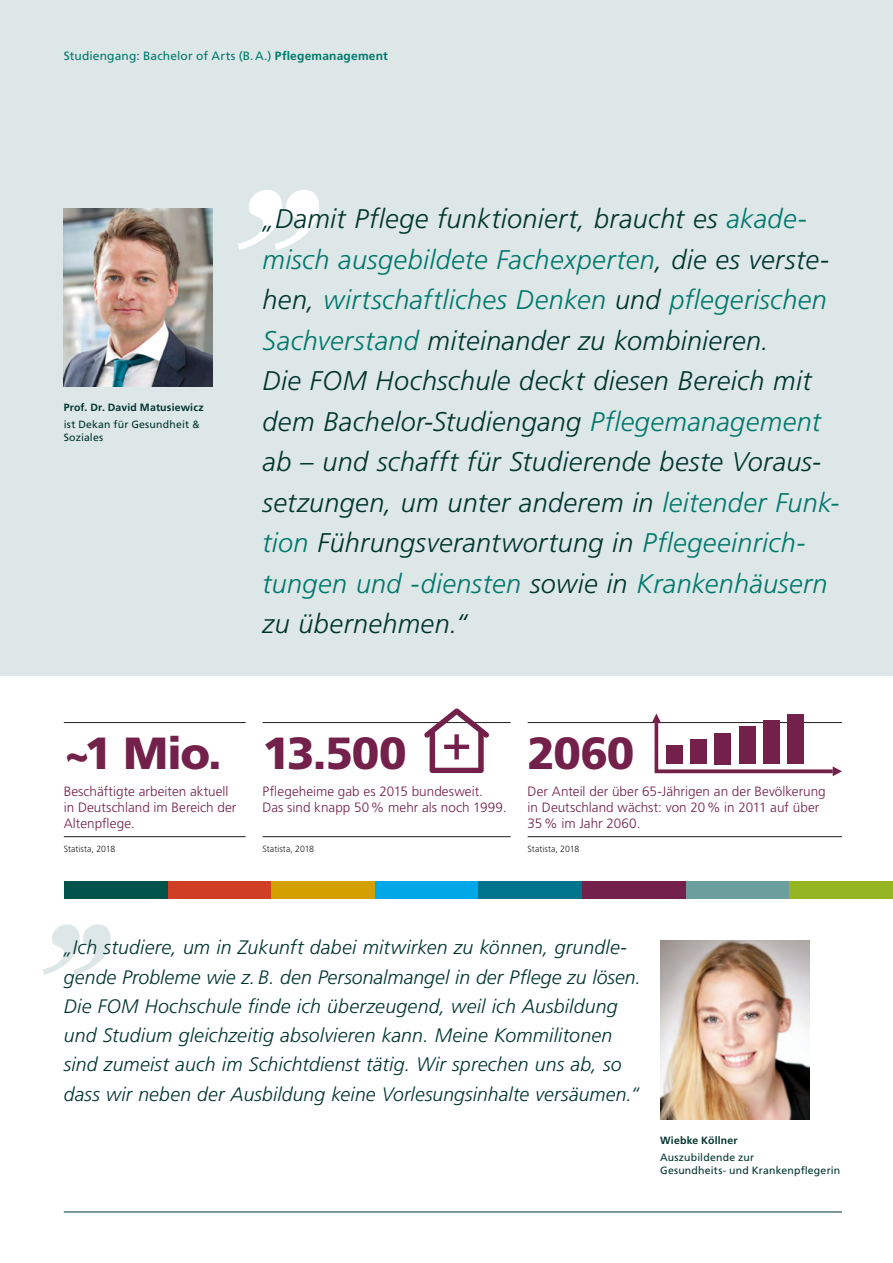
<style>
.page{position:relative;width:893px;height:1263px;background:#dde7e7}
.page>*{position:absolute;margin:0;border:0;box-sizing:border-box;transform-origin:0 0}
.t1{font:900 45px "Frutiger LT Std";letter-spacing:-.025em;color:#73204a}
.t2{font:italic 300 27px/40.5px "Frutiger LT Std";letter-spacing:.015em;color:#00352e}
.t3{font:italic 300 19.5px/29.2px "Frutiger LT Std";letter-spacing:.01em;color:#00352e}
.t4{font:300 13.5px/16.2px "Frutiger LT Std";letter-spacing:.005em;color:#73204a}
.t5{font:12px "Frutiger LT Std";letter-spacing:.01em;color:#00786c}
.t6{font:10.5px/12.6px "Frutiger LT Std";letter-spacing:.015em;color:#00352e}
.t7{font:700 10.5px "Frutiger LT Std";letter-spacing:.02em;color:#00352e}
.t8{font:300 9px "Frutiger LT Std";letter-spacing:.005em;color:#1d1d1b}
.s1{font-weight:700}
.s2{color:#00786c}
</style>
<div class="page">
<div style="left:0;top:676px;width:893px;height:222px;background:#fff"></div>
<div style="left:0;top:898px;width:893px;height:365px;background:#fff"></div>
<div style="left:375px;top:881px;width:103px;height:17px;background:#00a8e7"></div>
<div style="left:686px;top:881px;width:103px;height:17px;background:#6b9e9c"></div>
<div style="left:478px;top:881px;width:104px;height:17px;background:#00748c"></div>
<div style="left:582px;top:881px;width:104px;height:17px;background:#73204a"></div>
<div style="left:271px;top:881px;width:104px;height:17px;background:#d49f00"></div>
<div style="left:167px;top:881px;width:104px;height:17px;background:#d03f25"></div>
<div style="left:64px;top:881px;width:103px;height:17px;background:#00534a"></div>
<div style="left:789px;top:881px;width:104px;height:17px;background:#96b522"></div>
<svg style="left:43px;top:924px;width:68px;height:51px"></svg>
<img style="left:64px;top:208px;width:149px;height:179px">
<svg style="left:238px;top:190px;width:81px;height:60px"></svg>
<hr style="left:64px;top:1211px;width:778px;height:1px;background:#00352e">
<hr style="left:64px;top:836px;width:182px;height:1px;background:#1d1d1b">
<hr style="left:64px;top:722px;width:182px;height:1px;background:#1d1d1b">
<hr style="left:528px;top:836px;width:314px;height:1px;background:#1d1d1b">
<hr style="left:528px;top:722px;width:314px;height:1px;background:#1d1d1b">
<hr style="left:263px;top:836px;width:248px;height:1px;background:#1d1d1b">
<hr style="left:263px;top:722px;width:248px;height:1px;background:#1d1d1b">
<svg style="left:424px;top:708px;width:65px;height:65px"></svg>
<svg style="left:652px;top:713px;width:190px;height:63px"></svg>
<div style="left:666px;top:745px;width:17px;height:19px;background:#73204a"></div>
<div style="left:690px;top:739px;width:17px;height:25px;background:#73204a"></div>
<div style="left:715px;top:733px;width:16px;height:31px;background:#73204a"></div>
<div style="left:739px;top:727px;width:16px;height:37px;background:#73204a"></div>
<div style="left:763px;top:721px;width:16px;height:43px;background:#73204a"></div>
<div style="left:787px;top:715px;width:17px;height:49px;background:#73204a"></div>
<img style="left:660px;top:941px;width:149px;height:178px">
<p class="t5" style="left:64px;top:49px;width:325px">Studiengang: Bachelor of Arts (B.A.) <span class="s1">Pflegemanagement</span></p>
<p class="t7" style="left:64px;top:402px;width:141px">Prof. Dr. David Matusiewicz</p>
<p class="t6" style="left:64px;top:418px;width:137px">ist Dekan für Gesundheit &amp;<br>Soziales</p>
<p class="t2" style="left:263px;top:199px;width:578px">„Damit Pflege funktioniert, braucht es <span class="s2">akade&shy;misch ausgebildete Fachexperten</span>, die es verste&shy;hen, <span class="s2">wirtschaftliches Denken</span> und <span class="s2">pflegerischen Sachverstand</span> miteinander zu kombinieren.<br>Die FOM Hochschule deckt diesen Bereich mit dem Bachelor-Studiengang <span class="s2">Pflegemanagement </span>ab – und schafft für Studierende beste Voraus&shy;setzungen, um unter anderem in <span class="s2">leitender Funk&shy;tion</span> Führungsverantwortung in <span class="s2">Pflegeeinrich&shy;tungen und -diensten</span> sowie in <span class="s2">Krankenhäusern </span>zu übernehmen.“</p>
<h1 class="t1" style="left:64px;top:726px;width:160px">~1 Mio.</h1>
<p class="t4" style="left:64px;top:783px;width:174px">Beschäftigte arbeiten aktuell in Deutschland im Bereich der<br>Altenpflege.</p>
<p class="t8" style="left:64px;top:844px;width:53px">Statista, 2018</p>
<h1 class="t1" style="left:263px;top:726px;width:145px">13.500</h1>
<p class="t4" style="left:263px;top:783px;width:245px">Pflegeheime gab es 2015 bundesweit.<br>Das sind knapp 50% mehr als noch 1999.</p>
<p class="t8" style="left:263px;top:844px;width:53px">Statista, 2018</p>
<h1 class="t1" style="left:528px;top:726px;width:108px">2060</h1>
<p class="t4" style="left:528px;top:783px;width:300px">Der Anteil der über 65-Jährigen an der Bevölkerung in Deutschland wächst: von 20% in 2011 auf über<br>35% im Jahr 2060.</p>
<p class="t8" style="left:528px;top:844px;width:53px">Statista, 2018</p>
<p class="t3" style="left:64px;top:933px;width:579px">„Ich studiere, um in Zukunft dabei mitwirken zu können, grundle&shy;gende Probleme wie z. B. den Personalmangel in der Pflege zu lösen.<br>Die FOM Hochschule finde ich überzeugend, weil ich Ausbildung und Studium gleichzeitig absolvieren kann. Meine Kommilitonen sind zumeist auch im Schichtdienst tätig. Wir sprechen uns ab, so dass wir neben der Ausbildung keine Vorlesungsinhalte versäumen.“</p>
<p class="t7" style="left:660px;top:1134px;width:79px">Wiebke Köllner</p>
<p class="t6" style="left:660px;top:1151px;width:182px">Auszubildende zur<br>Gesundheits- und Krankenpflegerin</p>
</div>
